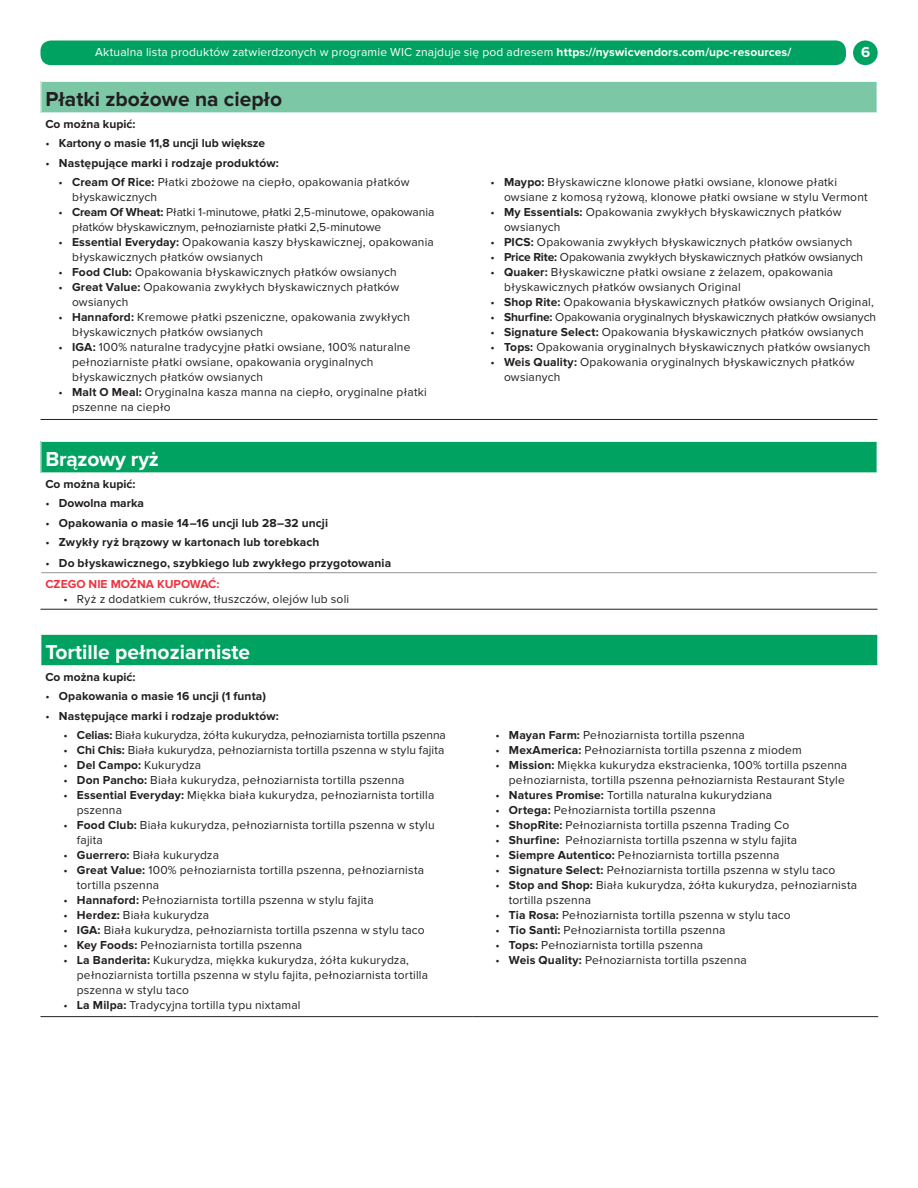
<style>
.page{position:relative;width:918px;height:1188px;background:#fff}
.page>*{position:absolute;margin:0;border:0;box-sizing:border-box;transform-origin:0 0}
.t1{font:700 21px "Proxima Nova";color:#fff}
.t2{font:700 21px "Proxima Nova";color:#231f20}
.t3{font:700 15px "Proxima Nova";color:#fff}
.bullet_2{font:12px/15px "Proxima Nova";letter-spacing:.015em;color:#231f20}
.bulleted{font:700 12px "Proxima Nova";letter-spacing:.01em;color:#231f20}
.bullet_2-2{font:12px/15px "Proxima Nova";letter-spacing:-.005em;color:#231f20}
.t4{font:12px "Proxima Nova";letter-spacing:.015em;color:#fff}
.t5{font:700 12px "Proxima Nova";color:#ee3340}
.s1{font-weight:700}
.s2{font-weight:400}
</style>
<div class="page">
<div style="left:40px;top:40px;width:806px;height:25px;background:#00a261;border-radius:10px"></div>
<div style="left:853px;top:40px;width:25px;height:25px;background:#00a261;border-radius:50%"></div>
<div style="left:41px;top:635px;width:837px;height:30px;background:#00a261"></div>
<hr style="left:40px;top:1016px;width:433px;height:1px;background:#231f20">
<hr style="left:473px;top:1016px;width:405px;height:1px;background:#231f20">
<div style="left:41px;top:441px;width:836px;height:32px;background:#00a261"></div>
<hr style="left:40px;top:441px;width:838px;height:1px;background:#fff">
<hr style="left:40px;top:472px;width:838px;height:1px;background:#fff">
<hr style="left:41px;top:572px;width:836px;height:1px;background:#939598">
<hr style="left:40px;top:609px;width:838px;height:1px;background:#231f20">
<div style="left:41px;top:81px;width:836px;height:32px;background:#7cc7a6"></div>
<hr style="left:40px;top:81px;width:838px;height:1px;background:#fff">
<hr style="left:40px;top:112px;width:838px;height:1px;background:#fff">
<hr style="left:40px;top:419px;width:838px;height:1px;background:#231f20">
<p class="t4" style="left:95px;top:45px;width:698px">Aktualna lista produktów zatwierdzonych w programie WIC znajduje się pod adresem <span class="s1">https://nyswicvendors.com/upc-resources/</span></p>
<p class="t3" style="left:861px;top:43px;width:11px">6</p>
<p class="t2" style="left:45px;top:87px;width:238px">Płatki zbożowe na ciepło</p>
<p class="bulleted" style="left:45px;top:117px;width:91px">Co można kupić:</p>
<p class="bulleted" style="left:45px;top:136px;width:221px"><span class="s2">•</span> Kartony o masie 11,8 uncji lub większe</p>
<p class="bulleted" style="left:45px;top:156px;width:235px"><span class="s2">•</span> Następujące marki i rodzaje produktów:</p>
<p class="bullet_2" style="left:72px;top:175px;width:339px;text-indent:-14px">• <span class="s1">Cream Of Rice:</span> Płatki zbożowe na ciepło, opakowania płatków błyskawicznych</p>
<p class="bullet_2-2" style="left:72px;top:205px;width:364px;text-indent:-14px">• <span class="s1">Cream Of Wheat:</span> Płatki 1-minutowe, płatki 2,5-minutowe, opakowania płatków błyskawicznym, pełnoziarniste płatki 2,5-minutowe</p>
<p class="bullet_2" style="left:72px;top:235px;width:363px;text-indent:-14px">• <span class="s1">Essential Everyday:</span> Opakowania kaszy błyskawicznej, opakowania błyskawicznych płatków owsianych</p>
<p class="bullet_2" style="left:58px;top:265px;width:340px">• <span class="s1">Food Club:</span> Opakowania błyskawicznych płatków owsianych</p>
<p class="bullet_2" style="left:72px;top:280px;width:329px;text-indent:-14px">• <span class="s1">Great Value:</span> Opakowania zwykłych błyskawicznych płatków owsianych</p>
<p class="bullet_2" style="left:72px;top:310px;width:340px;text-indent:-14px">• <span class="s1">Hannaford:</span> Kremowe płatki pszeniczne, opakowania zwykłych błyskawicznych płatków owsianych</p>
<p class="bullet_2" style="left:72px;top:340px;width:340px;text-indent:-14px">• <span class="s1">IGA:</span> 100% naturalne tradycyjne płatki owsiane, 100% naturalne pełnoziarniste płatki owsiane, opakowania oryginalnych błyskawicznych płatków owsianych</p>
<p class="bullet_2" style="left:72px;top:385px;width:356px;text-indent:-14px">• <span class="s1">Malt O Meal:</span> Oryginalna kasza manna na ciepło, oryginalne płatki pszenne na ciepło</p>
<p class="t1" style="left:45px;top:447px;width:115px">Brązowy ryż</p>
<p class="bulleted" style="left:45px;top:477px;width:91px">Co można kupić:</p>
<p class="bulleted" style="left:45px;top:496px;width:100px"><span class="s2">•</span> Dowolna marka</p>
<p class="bulleted" style="left:45px;top:516px;width:284px"><span class="s2">•</span> Opakowania o masie 14–16 uncji lub 28–32 uncji</p>
<p class="bulleted" style="left:45px;top:535px;width:276px"><span class="s2">•</span> Zwykły ryż brązowy w kartonach lub torebkach</p>
<p class="bulleted" style="left:45px;top:556px;width:347px"><span class="s2">•</span> Do błyskawicznego, szybkiego lub zwykłego przygotowania</p>
<p class="t5" style="left:45px;top:578px;width:176px">CZEGO NIE MOŻNA KUPOWAĆ:</p>
<p class="bullet_2" style="left:63px;top:592px;width:287px">• Ryż z dodatkiem cukrów, tłuszczów, olejów lub soli</p>
<p class="t1" style="left:45px;top:640px;width:206px">Tortille pełnoziarniste</p>
<p class="bulleted" style="left:45px;top:670px;width:91px">Co można kupić:</p>
<p class="bulleted" style="left:45px;top:689px;width:222px"><span class="s2">•</span> Opakowania o masie 16 uncji (1 funta)</p>
<p class="bulleted" style="left:45px;top:709px;width:235px"><span class="s2">•</span> Następujące marki i rodzaje produktów:</p>
<p class="bullet_2-2" style="left:63px;top:727px;width:384px">• <span class="s1">Celias:</span> Biała kukurydza, żółta kukurydza, pełnoziarnista tortilla pszenna</p>
<p class="bullet_2" style="left:63px;top:742px;width:382px">• <span class="s1">Chi Chis:</span> Biała kukurydza, pełnoziarnista tortilla pszenna w stylu fajita</p>
<p class="bullet_2" style="left:63px;top:757px;width:139px">• <span class="s1">Del Campo:</span> Kukurydza</p>
<p class="bullet_2" style="left:63px;top:772px;width:343px">• <span class="s1">Don Pancho:</span> Biała kukurydza, pełnoziarnista tortilla pszenna</p>
<p class="bullet_2" style="left:77px;top:787px;width:359px;text-indent:-14px">• <span class="s1">Essential Everyday:</span> Miękka biała kukurydza, pełnoziarnista tortilla pszenna</p>
<p class="bullet_2" style="left:77px;top:817px;width:359px;text-indent:-14px">• <span class="s1">Food Club:</span> Biała kukurydza, pełnoziarnista tortilla pszenna w stylu fajita</p>
<p class="bullet_2" style="left:63px;top:847px;width:157px">• <span class="s1">Guerrero:</span> Biała kukurydza</p>
<p class="bullet_2" style="left:77px;top:862px;width:349px;text-indent:-14px">• <span class="s1">Great Value:</span> 100% pełnoziarnista tortilla pszenna, pełnoziarnista tortilla pszenna</p>
<p class="bullet_2" style="left:63px;top:892px;width:312px">• <span class="s1">Hannaford:</span> Pełnoziarnista tortilla pszenna w stylu fajita</p>
<p class="bullet_2" style="left:63px;top:907px;width:147px">• <span class="s1">Herdez:</span> Biała kukurydza</p>
<p class="bullet_2" style="left:63px;top:922px;width:363px">• <span class="s1">IGA:</span> Biała kukurydza, pełnoziarnista tortilla pszenna w stylu taco</p>
<p class="bullet_2" style="left:63px;top:937px;width:240px">• <span class="s1">Key Foods:</span> Pełnoziarnista tortilla pszenna</p>
<p class="bullet_2" style="left:77px;top:952px;width:353px;text-indent:-14px">• <span class="s1">La Banderita:</span> Kukurydza, miękka kukurydza, żółta kukurydza, pełnoziarnista tortilla pszenna w stylu fajita, pełnoziarnista tortilla pszenna w stylu taco</p>
<p class="bullet_2" style="left:63px;top:997px;width:239px">• <span class="s1">La Milpa:</span> Tradycyjna tortilla typu nixtamal</p>
<p class="bullet_2" style="left:504px;top:175px;width:365px;text-indent:-14px">• <span class="s1">Maypo:</span> Błyskawiczne klonowe płatki owsiane, klonowe płatki owsiane z komosą ryżową, klonowe płatki owsiane w stylu Vermont</p>
<p class="bullet_2" style="left:504px;top:205px;width:339px;text-indent:-14px">• <span class="s1">My Essentials:</span> Opakowania zwykłych błyskawicznych płatków owsianych</p>
<p class="bullet_2" style="left:490px;top:235px;width:364px">• <span class="s1">PICS:</span> Opakowania zwykłych błyskawicznych płatków owsianych</p>
<p class="bullet_2-2" style="left:490px;top:250px;width:374px">• <span class="s1">Price Rite:</span> Opakowania zwykłych błyskawicznych płatków owsianych</p>
<p class="bullet_2" style="left:504px;top:265px;width:331px;text-indent:-14px">• <span class="s1">Quaker:</span> Błyskawiczne płatki owsiane z żelazem, opakowania błyskawicznych płatków owsianych Original</p>
<p class="bullet_2" style="left:490px;top:295px;width:385px">• <span class="s1">Shop Rite:</span> Opakowania błyskawicznych płatków owsianych Original,</p>
<p class="bullet_2-2" style="left:490px;top:310px;width:387px">• <span class="s1">Shurfine:</span> Opakowania oryginalnych błyskawicznych płatków owsianych</p>
<p class="bullet_2" style="left:490px;top:325px;width:375px">• <span class="s1">Signature Select:</span> Opakowania błyskawicznych płatków owsianych</p>
<p class="bullet_2" style="left:490px;top:340px;width:382px">• <span class="s1">Tops:</span> Opakowania oryginalnych błyskawicznych płatków owsianych</p>
<p class="bullet_2" style="left:504px;top:355px;width:352px;text-indent:-14px">• <span class="s1">Weis Quality:</span> Opakowania oryginalnych błyskawicznych płatków owsianych</p>
<p class="bullet_2" style="left:495px;top:727px;width:251px">• <span class="s1">Mayan Farm:</span> Pełnoziarnista tortilla pszenna</p>
<p class="bullet_2" style="left:495px;top:742px;width:308px">• <span class="s1">MexAmerica:</span> Pełnoziarnista tortilla pszenna z miodem</p>
<p class="bullet_2" style="left:495px;top:757px;width:353px;text-align:right">• <span class="s1">Mission:</span> Miękka kukurydza ekstracienka, 100% tortilla pszenna pełnoziarnista, tortilla pszenna pełnoziarnista Restaurant Style</p>
<p class="bullet_2" style="left:495px;top:787px;width:278px">• <span class="s1">Natures Promise:</span> Tortilla naturalna kukurydziana</p>
<p class="bullet_2" style="left:495px;top:802px;width:222px">• <span class="s1">Ortega:</span> Pełnoziarnista tortilla pszenna</p>
<p class="bullet_2" style="left:495px;top:817px;width:296px">• <span class="s1">ShopRite:</span> Pełnoziarnista tortilla pszenna Trading Co</p>
<p class="bullet_2" style="left:495px;top:832px;width:303px">• <span class="s1">Shurfine:</span> Pełnoziarnista tortilla pszenna w stylu fajita</p>
<p class="bullet_2" style="left:495px;top:847px;width:286px">• <span class="s1">Siempre Autentico:</span> Pełnoziarnista tortilla pszenna</p>
<p class="bullet_2" style="left:495px;top:862px;width:342px">• <span class="s1">Signature Select:</span> Pełnoziarnista tortilla pszenna w stylu taco</p>
<p class="bullet_2" style="left:509px;top:877px;width:350px;text-indent:-14px">• <span class="s1">Stop and Shop:</span> Biała kukurydza, żółta kukurydza, pełnoziarnista tortilla pszenna</p>
<p class="bullet_2" style="left:495px;top:907px;width:297px">• <span class="s1">Tia Rosa:</span> Pełnoziarnista tortilla pszenna w stylu taco</p>
<p class="bullet_2" style="left:495px;top:922px;width:232px">• <span class="s1">Tio Santi:</span> Pełnoziarnista tortilla pszenna</p>
<p class="bullet_2" style="left:495px;top:937px;width:209px">• <span class="s1">Tops:</span> Pełnoziarnista tortilla pszenna</p>
<p class="bullet_2" style="left:495px;top:952px;width:253px">• <span class="s1">Weis Quality:</span> Pełnoziarnista tortilla pszenna</p>
</div>
